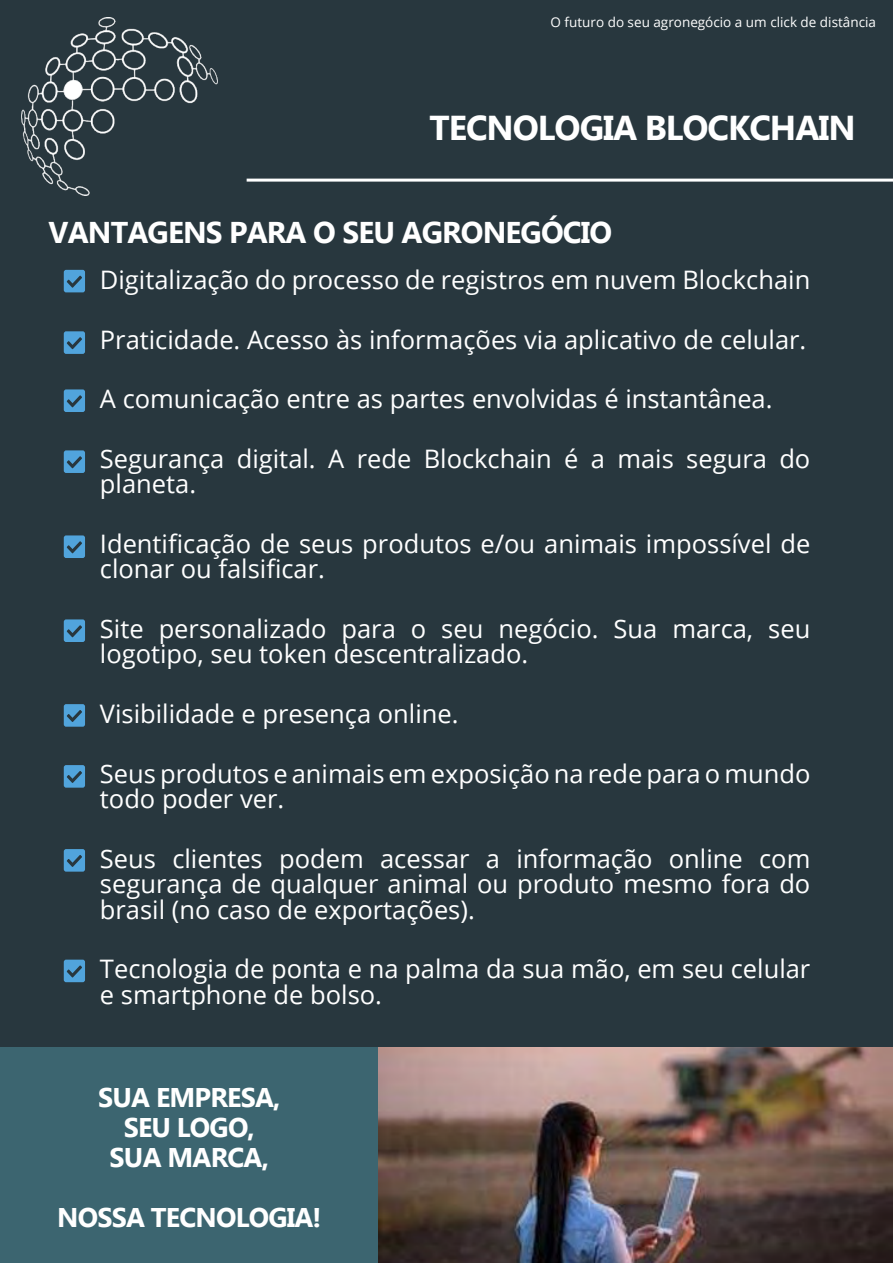
<style>
.page{position:relative;width:893px;height:1263px;background:#28373e}
.page>*{position:absolute;margin:0;border:0;box-sizing:border-box;transform-origin:0 0}
.t1{font:700 34.5px "Microsoft New Tai Lue";letter-spacing:-.03em;color:#fff}
.t2{font:700 30px "Microsoft New Tai Lue";letter-spacing:-.03em;color:#fff}
.t3{font:700 27px/30px "Microsoft New Tai Lue";letter-spacing:-.03em;color:#fff;text-align:center}
.t4{font:25.5px/25.5px "Open Sans";color:#fff}
.t5{font:13.5px "Open Sans";color:#fff}
</style>
<div class="page">
<img style="left:21px;top:17px;width:197px;height:179px">
<hr style="left:247px;top:179px;width:646px;height:3px;background:#fff">
<div style="left:0;top:1047px;width:379px;height:216px;background:#3c6570"></div>
<img style="left:379px;top:1047px;width:514px;height:216px">
<svg style="left:64px;top:270px;width:21px;height:22px"></svg>
<svg style="left:64px;top:331px;width:21px;height:23px"></svg>
<svg style="left:64px;top:389px;width:21px;height:23px"></svg>
<svg style="left:64px;top:450px;width:21px;height:23px"></svg>
<svg style="left:64px;top:535px;width:21px;height:23px"></svg>
<svg style="left:64px;top:619px;width:21px;height:23px"></svg>
<svg style="left:64px;top:704px;width:21px;height:23px"></svg>
<svg style="left:64px;top:765px;width:21px;height:23px"></svg>
<svg style="left:64px;top:849px;width:21px;height:23px"></svg>
<svg style="left:64px;top:960px;width:21px;height:22px"></svg>
<p class="t5" style="left:551px;top:13px;width:327px">O futuro do seu agronegócio a um click de distância</p>
<h1 class="t1" style="left:430px;top:108px;width:428px">TECNOLOGIA BLOCKCHAIN</h1>
<p class="t2" style="left:49px;top:215px;width:565px">VANTAGENS PARA O SEU AGRONEGÓCIO</p>
<p class="t4" style="left:100px;top:267px;width:712px">Digitalização do processo de registros em nuvem Blockchain</p>
<p class="t4" style="left:100px;top:326px;width:708px">Praticidade. Acesso às informações via aplicativo de celular.</p>
<p class="t4" style="left:100px;top:386px;width:674px">A comunicação entre as partes envolvidas é instantânea.</p>
<p class="t4" style="left:100px;top:445px;width:712px">Segurança digital. A rede Blockchain é a mais segura do planeta.</p>
<p class="t4" style="left:100px;top:530px;width:712px">Identificação de seus produtos e/ou animais impossível de clonar ou falsificar.</p>
<p class="t4" style="left:100px;top:615px;width:712px">Site personalizado para o seu negócio. Sua marca, seu logotipo, seu token descentralizado.</p>
<p class="t4" style="left:100px;top:700px;width:360px">Visibilidade e presença online.</p>
<p class="t4" style="left:100px;top:760px;width:712px">Seus produtos e animais em exposição na rede para o mundo todo poder ver.</p>
<p class="t4" style="left:100px;top:845px;width:712px;text-align:justify">Seus clientes podem acessar a informação online com segurança de qualquer animal ou produto mesmo fora do brasil (no caso de exportações).</p>
<p class="t4" style="left:100px;top:955px;width:712px">Tecnologia de ponta e na palma da sua mão, em seu celular e smartphone de bolso.</p>
<p class="t3" style="left:98px;top:1084px;width:184px">SUA EMPRESA,<br>SEU LOGO,<br>SUA MARCA,</p>
<p class="t3" style="left:57px;top:1204px;width:266px">NOSSA TECNOLOGIA!</p>
</div>
